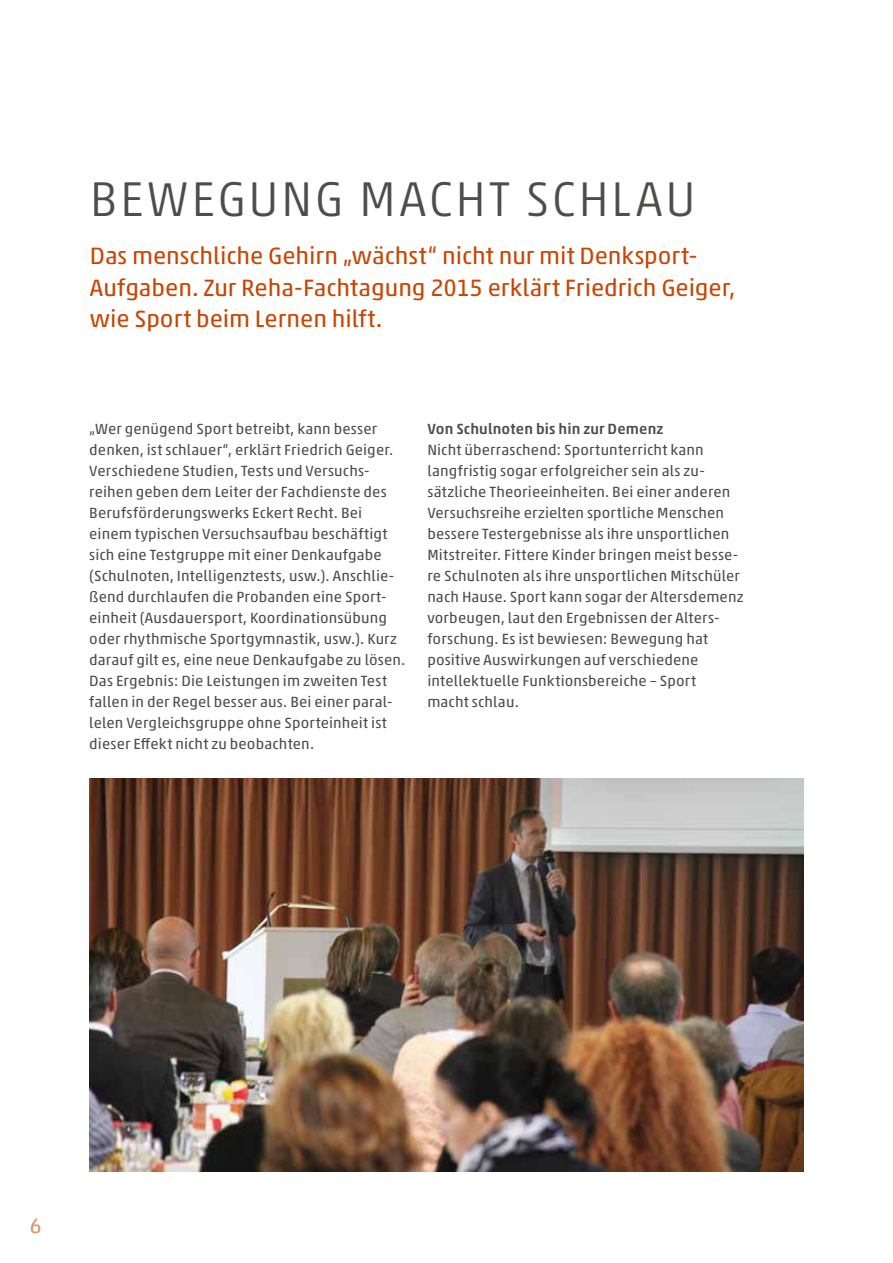
<style>
.page{position:relative;width:893px;height:1263px;background:#fff}
.page>*{position:absolute;margin:0;border:0;box-sizing:border-box;transform-origin:0 0}
.t1{font:300 49.5px "Akko Pro";letter-spacing:.055em;color:#4d4d4c}
.t2{font:24px/31.5px "Akko Pro";letter-spacing:-.005em;color:#c84502}
.t3{font:21px "Akko Pro";color:#e09366}
.t4{font:15px/21px "Akko Pro";letter-spacing:.01em;color:#4d4d4c}
.t5{font:500 15px "Akko Pro";letter-spacing:.01em;color:#4d4d4c}
</style>
<div class="page">
<img style="left:89px;top:779px;width:714px;height:392px">
<h1 class="t1" style="left:90px;top:169px;width:607px">BEWEGUNG MACHT SCHLAU</h1>
<h2 class="t2" style="left:90px;top:240px;width:647px">Das menschliche Gehirn „wächst“ nicht nur mit Denksport-<br>Aufgaben. Zur Reha-Fachtagung 2015 erklärt Friedrich Geiger, wie Sport beim Lernen hilft.</h2>
<p class="t4" style="left:89px;top:418px;width:318px">„Wer genügend Sport betreibt, kann besser denken, ist schlauer“, erklärt Friedrich Geiger.<br>Verschiedene Studien, Tests und Versuchs&shy;reihen geben dem Leiter der Fachdienste des Berufsförderungswerks Eckert Recht. Bei einem typischen Versuchsaufbau beschäftigt sich eine Testgruppe mit einer Denkaufgabe (Schulnoten, Intelligenztests, usw.). Anschlie&shy;ßend durchlaufen die Probanden eine Sport&shy;einheit (Ausdauersport, Koordinationsübung oder rhythmische Sportgymnastik, usw.). Kurz darauf gilt es, eine neue Denkaufgabe zu lösen.<br>Das Ergebnis: Die Leistungen im zweiten Test fallen in der Regel besser aus. Bei einer paral&shy;lelen Vergleichsgruppe ohne Sporteinheit ist dieser Effekt nicht zu beobachten.</p>
<p class="t5" style="left:427px;top:420px;width:238px">Von Schulnoten bis hin zur Demenz</p>
<p class="t4" style="left:427px;top:439px;width:318px">N icht überraschend: Sportunterricht kann langfristig sogar erfolgreicher sein als zu&shy;sätzliche Theorieeinheiten. Bei einer anderen Versuchsreihe erzielten sportliche Menschen bessere Testergebnisse als ihre unsportlichen Mitstreiter. Fittere Kinder bringen meist besse&shy;re Schulnoten als ihre unsportlichen Mitschüler nach Hause. Sport kann sogar der Altersdemenz vorbeugen, laut den Ergebnissen der Alters&shy;forschung. Es ist bewiesen: Bewegung hat positive Auswirkungen auf verschiedene intellektuelle Funktionsbereiche – Sport<br>macht schlau.</p>
<h3 class="t3" style="left:30px;top:1213px;width:13px">6</h3>
</div>
